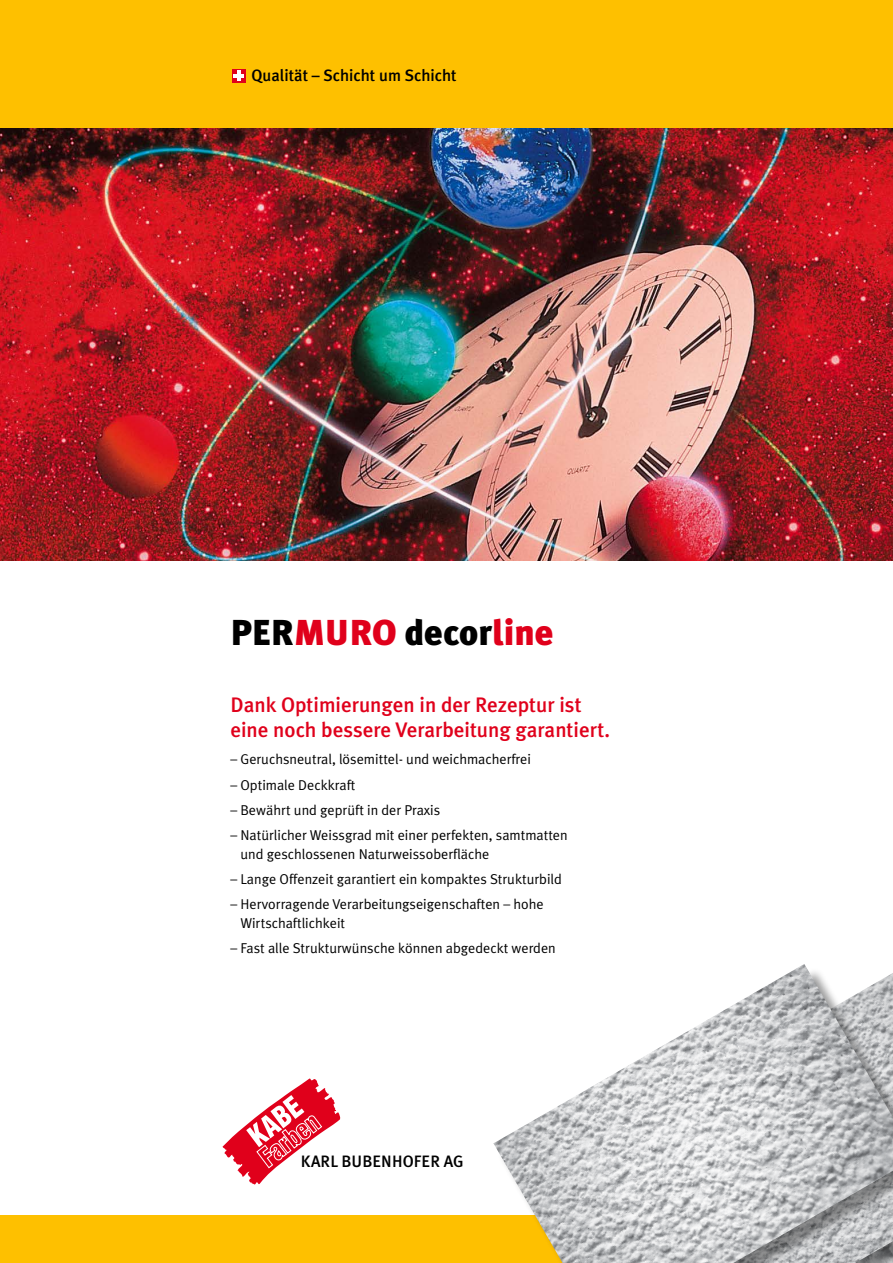
<style>
.page{position:relative;width:893px;height:1263px;background:#fff}
.page>*{position:absolute;margin:0;border:0;box-sizing:border-box;transform-origin:0 0}
.t1{font:900 36px "Meta Plus";color:#000}
.Fliess_Meta{font:500 21px/25.2px "Meta Plus";color:#e0001b}
.t2{font:500 16.5px "Meta Plus";color:#000}
.Fliess_Meta-2{font:14.25px/18.8px "Meta Plus Normal";color:#000}
.s1{color:#e0001b}
</style>
<div class="page">
<div style="left:0;top:1216px;width:893px;height:47px;background:#fec000"></div>
<img style="left:493px;top:964px;width:400px;height:299px">
<img style="left:0;top:127px;width:893px;height:434px">
<div style="left:0;top:0;width:893px;height:127px;background:#fec000"></div>
<svg style="left:222px;top:1078px;width:118px;height:107px"></svg>
<div style="left:232px;top:69px;width:13px;height:13px;background:#e0001b"></div>
<svg style="left:233px;top:70px;width:11px;height:11px"></svg>
<p class="t2" style="left:251px;top:66px;width:207px">Qualität – Schicht um Schicht</p>
<p class="t1" style="left:230px;top:612px;width:324px">PER<span class="s1">MURO</span> decor<span class="s1">line</span></p>
<p class="Fliess_Meta" style="left:230px;top:692px;width:381px">Dank Optimierungen in der Rezeptur ist eine noch bessere Verarbeitung garantiert.</p>
<p class="Fliess_Meta-2" style="left:230px;top:750px;width:302px">– Geruchsneutral, lösemittel- und weichmacherfrei</p>
<p class="Fliess_Meta-2" style="left:230px;top:775px;width:127px">– Optimale Deckkraft</p>
<p class="Fliess_Meta-2" style="left:230px;top:800px;width:211px">– Bewährt und geprüft in der Praxis</p>
<p class="Fliess_Meta-2" style="left:240px;top:825px;width:329px;text-indent:-10px">– Natürlicher Weissgrad mit einer perfekten, samtmatten und geschlossenen Naturweissoberfläche</p>
<p class="Fliess_Meta-2" style="left:230px;top:869px;width:333px">– Lange Offenzeit garantiert ein kompaktes Strukturbild</p>
<p class="Fliess_Meta-2" style="left:240px;top:894px;width:305px;text-indent:-10px">– Hervorragende Verarbeitungseigenschaften – hohe<br>Wirtschaftlichkeit</p>
<p class="Fliess_Meta-2" style="left:230px;top:938px;width:327px">– Fast alle Strukturwünsche können abgedeckt werden</p>
<p class="t2" style="left:301px;top:1151px;width:164px">KARL BUBENHOFER AG</p>
</div>
